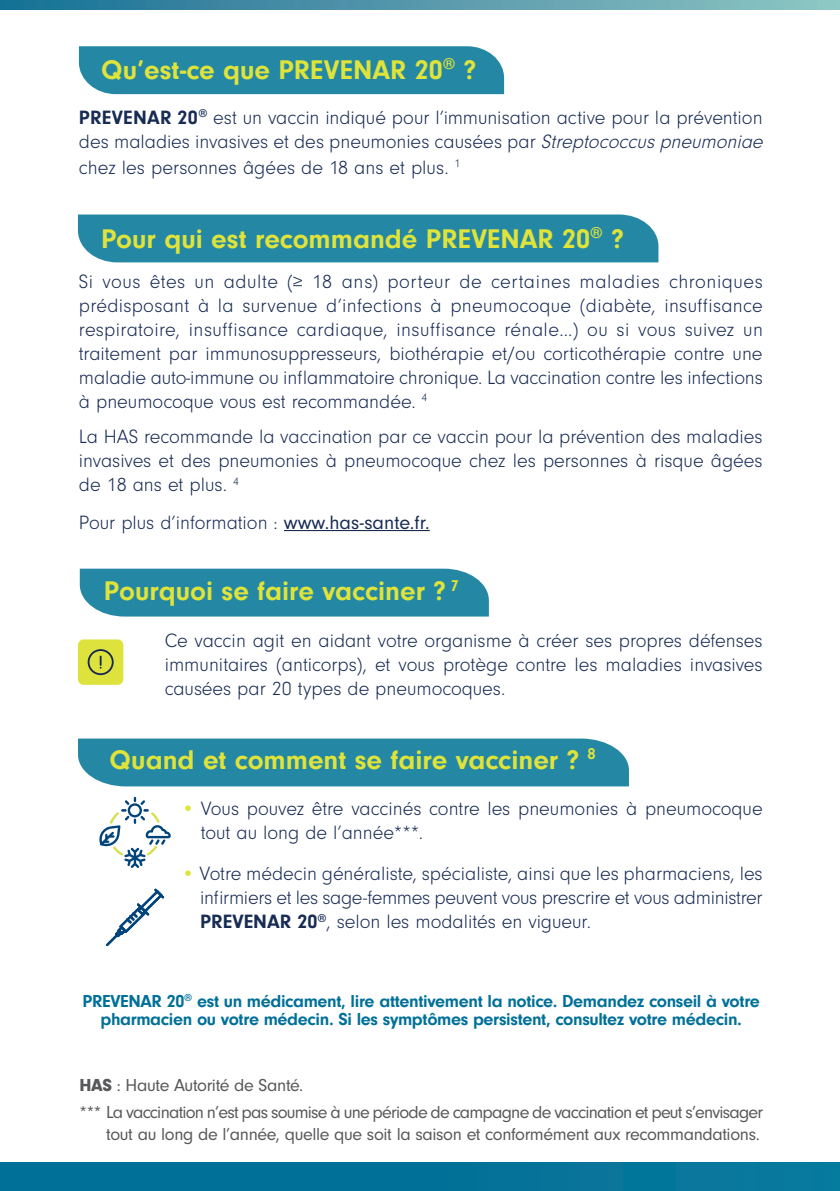
<style>
.page{position:relative;width:840px;height:1191px;background:#fff}
.page>*{position:absolute;margin:0;border:0;box-sizing:border-box;transform-origin:0 0}
.t1{font:700 28px "Neuzeit Gro";color:#dfe33a}
.t2{font:300 20px/24px "Neuzeit Gro";color:#172b53;text-align:justify}
.t3{font:18px/27.2px "Neuzeit Gro";letter-spacing:-.03em;color:#57585a}
.t4{font:700 18px/18px "Neuzeit Gro";letter-spacing:-.02em;color:#007098;text-align:center}
.s1{font-weight:700}
.s2{font-style:italic}
.s3{font-weight:400}
.s4{color:#dfe33a}
.s5{font-weight:900}
</style>
<div class="page">
<hr style="left:284px;top:530px;width:145px;height:1px;background:#172b53">
<div style="left:78px;top:214px;width:580px;height:48px;background:#2488a4"></div>
<div style="left:79px;top:46px;width:425px;height:48px;background:#2488a4"></div>
<div style="left:0;top:1162px;width:839px;height:29px;background:#007098"></div>
<svg style="left:0;top:0;width:839px;height:9px"></svg>
<div style="left:80px;top:568px;width:408px;height:48px;background:#2488a4"></div>
<div style="left:78px;top:639px;width:45px;height:46px;background:#dde23d;border-radius:6px"></div>
<svg style="left:88px;top:649px;width:26px;height:26px"></svg>
<div style="left:78px;top:738px;width:550px;height:48px;background:#2488a4"></div>
<svg style="left:99px;top:797px;width:72px;height:71px"></svg>
<svg style="left:106px;top:888px;width:58px;height:58px"></svg>
<h1 class="t1" style="left:101px;top:54px;width:376px">Qu’est-ce que PREVENAR 20<sup>®</sup> ?</h1>
<p class="t2" style="left:79px;top:106px;width:689px"><span class="s1">PREVENAR 20</span><sup>®</sup> est un vaccin indiqué pour l’immunisation active pour la prévention des maladies invasives et des pneumonies causées par <span class="s2">Streptococcuspneumoniae</span></p>
<p class="t2" style="left:79px;top:156px;width:383px">chez les personnes âgées de 18 ans et plus. <sup>1</sup></p>
<h1 class="t1" style="left:101px;top:223px;width:524px">Pour qui est recommandé PREVENAR 20<sup>®</sup> ?</h1>
<p class="t2" style="left:79px;top:270px;width:685px">Si vous êtes un adulte (≥ 18 ans) porteur de certaines maladies chroniques prédisposant à la survenue d’infections à pneumocoque (diabète, insuffisance respiratoire, insuffisance cardiaque, insuffisance rénale…) ou si vous suivez un traitement par immunosuppresseurs, biothérapie et/ou corticothérapie contre une maladie auto-immune ou inflammatoire chronique. La vaccination contre les infections à pneumocoque vous est recommandée. <sup>4</sup></p>
<p class="t2" style="left:79px;top:425px;width:684px">La HAS recommande la vaccination par ce vaccin pour la prévention des maladies invasives et des pneumonies à pneumocoque chez les personnes à risque âgées de 18 ans et plus. <sup>4</sup></p>
<p class="t2" style="left:79px;top:510px;width:352px">Pour plus d’information : <span class="s3">www.has-sante.fr.</span></p>
<h1 class="t1" style="left:104px;top:575px;width:356px">Pourquoi se faire vacciner ? <sup>7</sup></h1>
<p class="t2" style="left:165px;top:628px;width:599px">Ce vaccin agit en aidant votre organisme à créer ses propres défenses immunitaires (anticorps), et vous protège contre les maladies invasives causées par 20 types de pneumocoques.</p>
<h1 class="t1" style="left:109px;top:744px;width:487px">Quand et comment se faire vacciner ? <sup>8</sup></h1>
<p class="t2" style="left:201px;top:797px;width:563px;text-indent:-19px"><span class="s4">•</span> Vous pouvez être vaccinés contre les pneumonies à pneumocoque tout au long de l’année***.</p>
<p class="t2" style="left:200px;top:862px;width:564px;text-indent:-19px"><span class="s4">•</span> Votre médecin généraliste, spécialiste, ainsi que les pharmaciens, les infirmiers et les sage-femmes peuvent vous prescrire et vous administrer <span class="s1">PREVENAR 20</span><sup>®</sup>, selon les modalités en vigueur.</p>
<p class="t4" style="left:82px;top:992px;width:678px">PREVENAR 20<sup>®</sup> est un médicament, lire attentivement la notice. Demandez conseil à votre pharmacien ou votre médecin. Si les symptômes persistent, consultez votre médecin.</p>
<p class="t3" style="left:79px;top:1071px;width:684px"><span class="s5">HAS</span> : Haute Autorité de Santé.<br>*** La vaccination n’est pas soumise à une période de campagne de vaccination et peut s’envisager</p>
<p class="t3" style="left:106px;top:1120px;width:655px">tout au long de l’année, quelle que soit la saison et conformément aux recommandations.</p>
</div>
